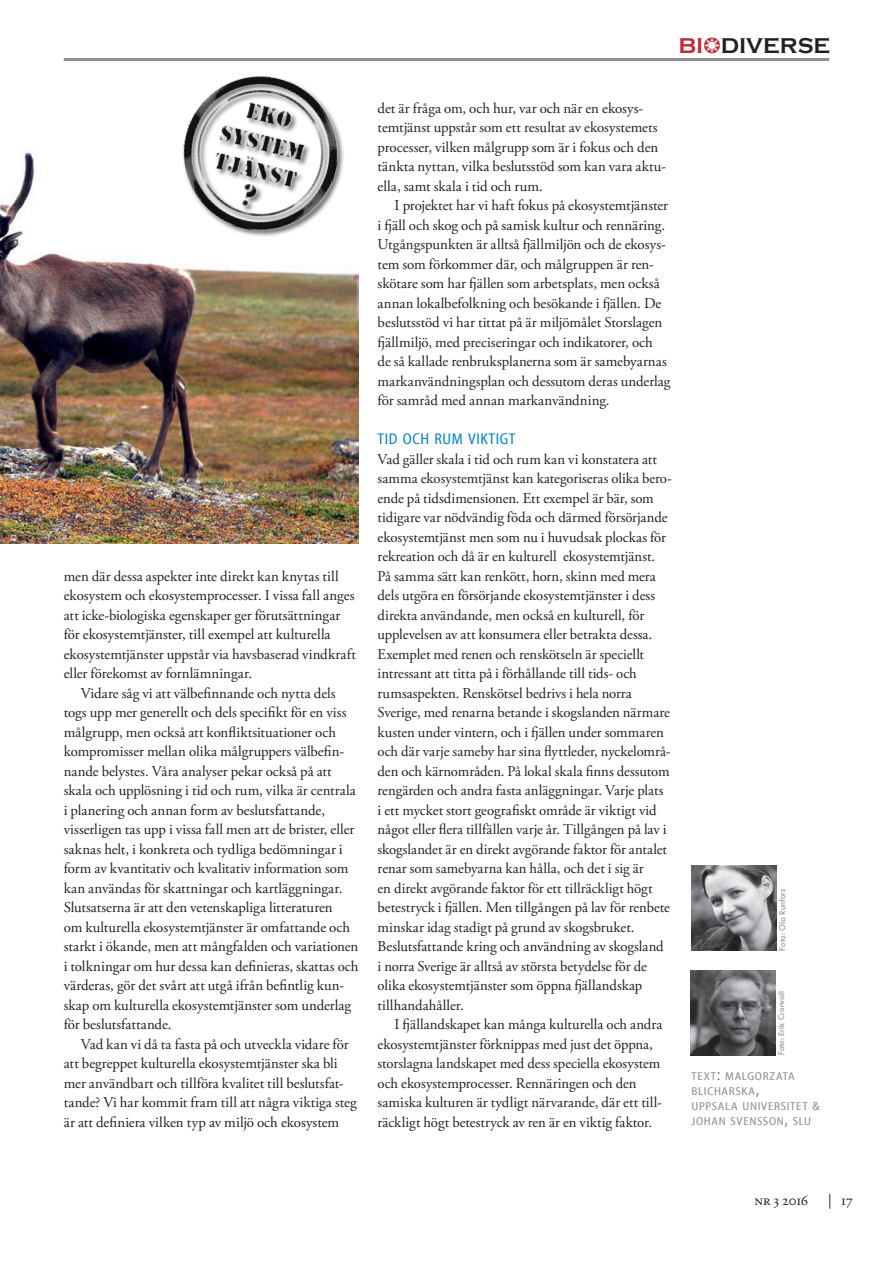
<style>
.page{position:relative;width:893px;height:1263px;background:#fff}
.page>*{position:absolute;margin:0;border:0;box-sizing:border-box;transform-origin:0 0}
.t1{font:700 22.05px "Copperplate Gothic";color:#231f20}
.t2{font:15.75px "Myriad Cn Web";letter-spacing:.04em;color:#0086c6}
.t3{font:15px/19.5px "Adobe Garamond Pro";letter-spacing:-.005em;color:#231f20}
.t4{font:11.55px/15px "Myriad Cn Web";letter-spacing:.055em;color:#8d8f92;scale:1.08 1}
.t5{font:9px "Tw Cen";color:#8d8f92}
.s1{color:#bf2b37}
.s2{font-size:16.5px}
.s3{font-size:12px}
</style>
<div class="page">
<hr style="left:64px;top:58px;width:765px;height:3px;background:#8d8f92">
<img style="left:691px;top:970px;width:85px;height:85px">
<img style="left:0;top:151px;width:358px;height:392px">
<img style="left:691px;top:866px;width:85px;height:85px">
<svg style="left:164px;top:151px;width:194px;height:99px"></svg>
<img style="left:168px;top:75px;width:186px;height:172px">
<p class="t3" style="left:64px;top:567px;width:294px">men där dessa aspekter inte direkt kan knytas till ekosystem och ekosystemprocesser. I vissa fall anges att icke-biologiska egenskaper ger förutsättningar för ekosystemtjänster, till exempel att kulturella ekosystemtjänster uppstår via havsbaserad vindkraft eller förekomst av fornlämningar.</p>
<p class="t3" style="left:64px;top:684px;width:296px;text-indent:17px">Vidare såg vi att välbefinnande och nytta dels togs upp mer generellt och dels specifikt för en viss målgrupp, men också att konfliktsituationer och kompromisser mellan olika målgruppers välbefin&shy;nande belystes. Våra analyser pekar också på att skala och upplösning i tid och rum, vilka är centrala i planering och annan form av beslutsfattande, visserligen tas upp i vissa fall men att de brister, eller saknas helt, i konkreta och tydliga bedömningar i form av kvantitativ och kvalitativ information som kan användas för skattningar och kartläggningar.<br>Slutsatserna är att den vetenskapliga litteraturen<br>om kulturella ekosystemtjänster är omfattande och starkt i ökande, men att mångfalden och variationen i tolkningar om hur dessa kan definieras, skattas och värderas, gör det svårt att utgå ifrån befintlig kun&shy;skap om kulturella ekosystemtjänster som underlag för beslutsfattande.</p>
<p class="t3" style="left:64px;top:1035px;width:294px;text-indent:17px">Vad kan vi då ta fasta på och utveckla vidare för att begreppet kulturella ekosystemtjänster ska bli mer användbart och tillföra kvalitet till beslutsfat&shy;tande? Vi har kommit fram till att några viktiga steg är att definiera vilken typ av miljö och ekosystem</p>
<h1 class="t1" style="left:678px;top:34px;width:153px"><span class="s1">BI</span> DIVERSE</h1>
<p class="t3" style="left:378px;top:99px;width:290px">det är fråga om, och hur, var och när en ekosys&shy;temtjänst uppstår som ett resultat av ekosystemets processer, vilken målgrupp som är i fokus och den tänkta nyttan, vilka beslutsstöd som kan vara aktu&shy;ella, samt skala i tid och rum.</p>
<p class="t3" style="left:378px;top:196px;width:294px;text-indent:17px">I projektet har vi haft fokus på ekosystemtjänster i fjäll och skog och på samisk kultur och rennäring.<br>Utgångspunkten är alltså fjällmiljön och de ekosys&shy;tem som förkommer där, och målgruppen är ren&shy;skötare som har fjällen som arbetsplats, men också annan lokalbefolkning och besökande i fjällen. De beslutsstöd vi har tittat på är miljömålet Storslagen fjällmiljö, med preciseringar och indikatorer, och<br>de så kallade renbruksplanerna som är samebyarnas markanvändningsplan och dessutom deras underlag för samråd med annan markanvändning.</p>
<p class="t2" style="left:378px;top:430px;width:139px">TID OCH RUM VIKTIGT</p>
<p class="t3" style="left:378px;top:450px;width:296px">Vad gäller skala i tid och rum kan vi konstatera att samma ekosystemtjänst kan kategoriseras olika bero&shy;ende på tidsdimensionen. Ett exempel är bär, som tidigare var nödvändig föda och därmed försörjande ekosystemtjänst men som nu i huvudsak plockas för rekreation och då är en kulturell ekosystemtjänst.<br>På samma sätt kan renkött, horn, skinn med mera dels utgöra en försörjande ekosystemtjänster i dess direkta användande, men också en kulturell, för upplevelsen av att konsumera eller betrakta dessa.<br>Exemplet med renen och renskötseln är speciellt intressant att titta på i förhållande till tids- och rumsaspekten. Renskötsel bedrivs i hela norra Sverige, med renarna betande i skogslanden närmare kusten under vintern, och i fjällen under sommaren och där varje sameby har sina flyttleder, nyckelområ&shy;den och kärnområden. På lokal skala finns dessutom rengärden och andra fasta anläggningar. Varje plats<br>i ett mycket stort geografiskt område är viktigt vid något eller flera tillfällen varje år. Tillgången på lav i skogslandet är en direkt avgörande faktor för antalet renar som samebyarna kan hålla, och det i sig är<br>en direkt avgörande faktor för ett tillräckligt högt betestryck i fjällen. Men tillgången på lav för renbete minskar idag stadigt på grund av skogsbruket.<br>Beslutsfattande kring och användning av skogsland<br>i norra Sverige är alltså av största betydelse för de olika ekosystemtjänster som öppna fjällandskap tillhandahåller.</p>
<p class="t3" style="left:378px;top:1015px;width:286px;text-indent:17px">I fjällandskapet kan många kulturella och andra ekosystemtjänster förknippas med just det öppna, storslagna landskapet med dess speciella ekosystem och ekosystemprocesser. Rennäringen och den samiska kulturen är tydligt närvarande, där ett till&shy;räckligt högt betestryck av ren är en viktig faktor.</p>
<p class="t5" style="left:777px;top:951px;width:63px;rotate:-90deg">Foto: Ola Runfors</p>
<p class="t5" style="left:776px;top:1055px;width:66px;rotate:-90deg">Foto: Erik Cronvall</p>
<p class="t4" style="left:691px;top:1069px;width:120px">TEXT<span class="s2">:</span> MALGORZATA<br>BLICHARSKA<span class="s2">,<br></span>UPPSALA UNIVERSITET <span class="s3">&amp;<br></span>JOHAN SVENSSON<span class="s2">,</span> SLU</p>
<p class="t3" style="left:754px;top:1191px;width:55px">nr 3 2016</p>
<p class="t3" style="left:828px;top:1191px;width:26px">| 17</p>
</div>
